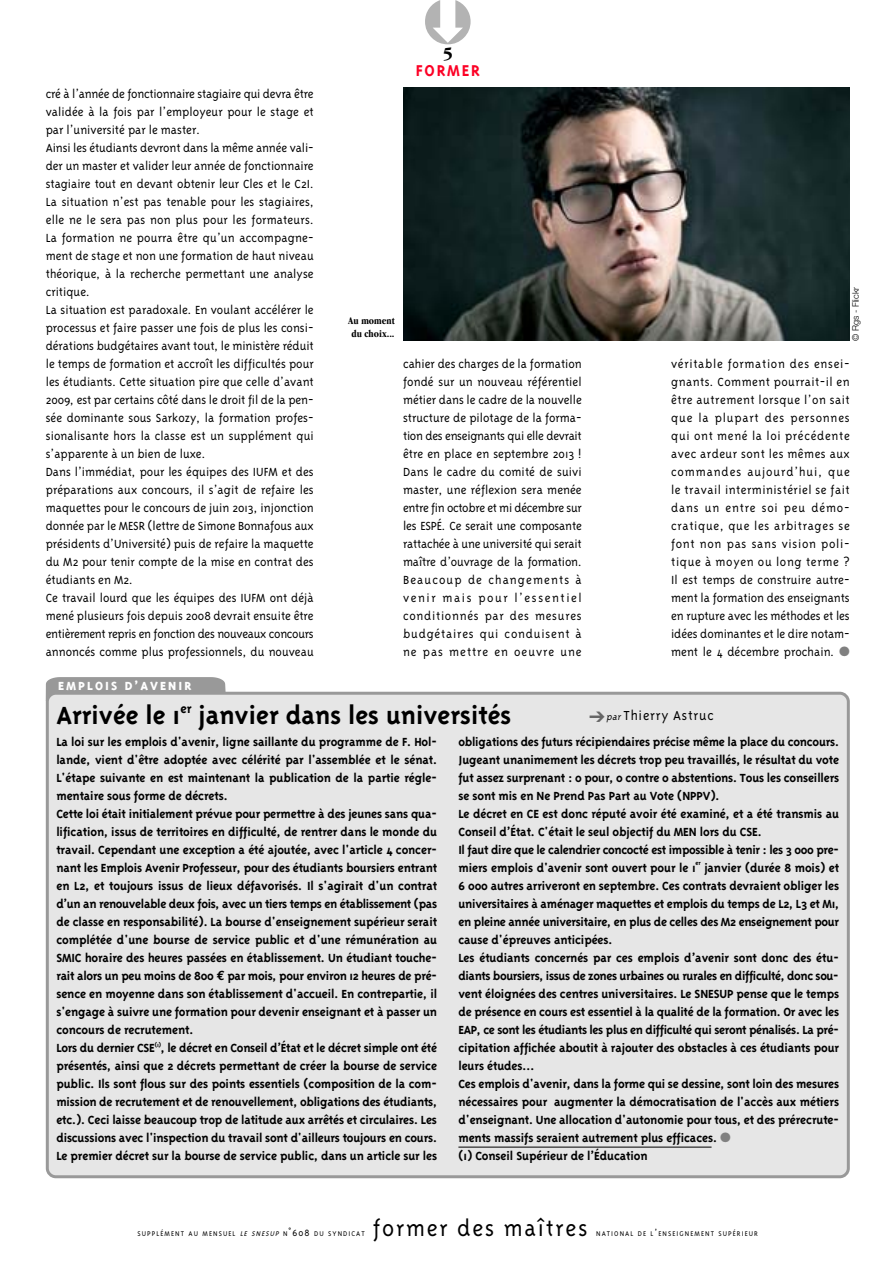
<style>
.page{position:relative;width:893px;height:1262px;background:#fff}
.page>*{position:absolute;margin:0;border:0;box-sizing:border-box;transform-origin:0 0}
.t1{font:700 28.5px "Triplex";color:#000}
.t2{font:300 25.5px "Triplex";letter-spacing:.07em;color:#000}
.t3{font:700 18px "Triplex";letter-spacing:.1em;color:#fc0125}
.t4{font:700 18px "Garamond";color:#000}
.t5{font:300 15px "Triplex";letter-spacing:.05em;color:#000}
.t6{font:700 13.5px/18px "Triplex";letter-spacing:-.01em;color:#000}
.t7{font:300 13.5px/18px "Triplex";color:#000;text-align:justify}
.t8{font:800 13.5px "Triplex";letter-spacing:.15em;color:#fff}
.t9{font:700 condensed 10.5px/13.5px "Garamond";color:#000;text-align:center}
.t10{font:300 9px "Helvetica Neue";color:#000}
.t11{font:300 7.8px "Triplex";letter-spacing:.135em;color:#000}
.t12{font:700 6.75px "Triplex";color:#000}
.s1{color:#808080}
.s2{color:#666}
.s3{font-style:italic;font-size:10.5px}
.s4{font-family:"Euro Mono"}
.s5{font-style:italic}
.s6{font-size:10.5px}
</style>
<div class="page">
<svg style="left:46px;top:677px;width:180px;height:14px;background:#9b9b9b"></svg>
<img style="left:403px;top:88px;width:446px;height:253px">
<div style="left:46px;top:691px;width:803px;height:487px;background:#e6e6e6"></div>
<hr style="left:458px;top:1146px;width:253px;height:1px;background:#000">
<h3 class="t4" style="left:443px;top:47px;width:12px">5</h3>
<p class="t7" style="left:46px;top:86px;width:269px;text-align:left">cré à l’année de fonctionnaire stagiaire qui devra être validée à la fois par l’employeur pour le stage et par l’université par le master.<br>Ainsi les étudiants devront dans la même année vali&shy;der un master et valider leur année de fonctionnaire stagiaire tout en devant obtenir leur Cles et le C2I.<br>La situation n’est pas tenable pour les stagiaires, elle ne le sera pas non plus pour les formateurs.<br>La formation ne pourra être qu’un accompagne&shy;ment de stage et non une formation de haut niveau théorique, à la recherche permettant une analyse critique.<br>La situation est paradoxale. En voulant accélérer le processus et faire passer une fois de plus les consi&shy;dérations budgétaires avant tout, le ministère réduit le temps de formation et accroît les difficultés pour les étudiants. Cette situation pire que celle d’avant 2009, est par certains côté dans le droit fil de la pen&shy;sée dominante sous Sarkozy, la formation profes&shy;sionalisante hors la classe est un supplément qui s’apparente à un bien de luxe.<br>Dans l’immédiat, pour les équipes des IUFM et des préparations aux concours, il s’agit de refaire les maquettes pour le concours de juin 2013, injonction donnée par le MESR (lettre de Simone Bonnafous aux présidents d’Université) puis de refaire la maquette du M2 pour tenir compte de la mise en contrat des étudiants en M2.<br>Ce travail lourd que les équipes des IUFM ont déjà mené plusieurs fois depuis 2008 devrait ensuite être entièrement repris en fonction des nouveaux concours annoncés comme plus professionnels, du nouveau</p>
<p class="t8" style="left:58px;top:681px;width:135px">EMPLOIS D’AVENIR</p>
<h3 class="t3" style="left:415px;top:63px;width:66px">FORMER</h3>
<p class="t9" style="left:348px;top:314px;width:48px">Au moment du choix...</p>
<p class="t10" style="left:852px;top:340px;width:55px;rotate:-90deg">© Rgs - Flickr</p>
<p class="t7" style="left:403px;top:356px;width:180px">cahier des charges de la formation fondé sur un nouveau référentiel métier dans le cadre de la nouvelle structure de pilotage de la forma&shy;tion des enseignants qui elle devrait être en place en septembre 2013 !<br>Dans le cadre du comité de suivi master, une réflexion sera menée entre fin octobre et mi décembre sur les ESPÉ. Ce serait une composante rattachée à une université qui serait maître d’ouvrage de la formation.<br>Beaucoup de changements à venir mais pour l’essentiel conditionnés par des mesures budgétaires qui conduisent à ne pas mettre en oeuvre une</p>
<p class="t7" style="left:671px;top:356px;width:180px">véritable formation des ensei&shy;gnants. Comment pourrait-il en être autrement lorsque l’on sait que la plupart des personnes qui ont mené la loi précédente avec ardeur sont les mêmes aux commandes aujourd’hui, que le travail interministériel se fait dans un entre soi peu démo&shy;cratique, que les arbitrages se font non pas sans vision poli&shy;tique à moyen ou long terme ?<br>Il est temps de construire autre&shy;ment la formation des enseignants en rupture avec les méthodes et les idées dominantes et le dire notam&shy;ment le 4 décembre prochain. <span class="s1">●</span></p>
<h1 class="t1" style="left:56px;top:704px;width:456px">Arrivée le 1<sup>er</sup> janvier dans les universités</h1>
<p class="t5" style="left:589px;top:709px;width:126px"><span class="s2">➔</span><span class="s3">par</span> Thierry Astruc</p>
<p class="t6" style="left:56px;top:734px;width:382px">La loi sur les emplois d'avenir, ligne saillante du programme de F. Hol&shy;lande, vient d'être adoptée avec célérité par l'assemblée et le sénat.<br>L'étape suivante en est maintenant la publication de la partie régle&shy;mentaire sous forme de décrets.<br>Cette loi était initialement prévue pour permettre à des jeunes sans qua&shy;lification, issus de territoires en difficulté, de rentrer dans le monde du travail. Cependant une exception a été ajoutée, avec l'article 4 concer&shy;nant les Emplois Avenir Professeur, pour des étudiants boursiers entrant en L2, et toujours issus de lieux défavorisés. Il s'agirait d'un contrat d’un an renouvelable deux fois, avec un tiers temps en établissement (pas de classe en responsabilité). La bourse d'enseignement supérieur serait complétée d'une bourse de service public et d'une rémunération au SMIC horaire des heures passées en établissement. Un étudiant touche&shy;rait alors un peu moins de 800 <span class="s4">€</span> par mois, pour environ 12 heures de pré&shy;sence en moyenne dans son établissement d'accueil. En contrepartie, il s'engage à suivre une formation pour devenir enseignant et à passer un concours de recrutement.<br>Lors du dernier CSE<sup>(1)</sup>, le décret en Conseil d’État et le décret simple ont été présentés, ainsi que 2 décrets permettant de créer la bourse de service public. Ils sont flous sur des points essentiels (composition de la com&shy;mission de recrutement et de renouvellement, obligations des étudiants, etc.). Ceci laisse beaucoup trop de latitude aux arrêtés et circulaires. Les discussions avec l'inspection du travail sont d'ailleurs toujours en cours.<br>Le premier décret sur la bourse de service public, dans un article sur les</p>
<p class="t6" style="left:458px;top:734px;width:382px">obligations des futurs récipiendaires précise même la place du concours.<br>Jugeant unanimement les décrets trop peu travaillés, le résultat du vote fut assez surprenant : 0 pour, 0 contre 0 abstentions. Tous les conseillers se sont mis en Ne Prend Pas Part au Vote (NPPV).<br>Le décret en CE est donc réputé avoir été examiné, et a été transmis au Conseil d’État. C'était le seul objectif du MEN lors du CSE.<br>Il faut dire que le calendrier concocté est impossible à tenir : les 3 000 pre&shy;miers emplois d'avenir sont ouvert pour le 1</p>
<p class="t6" style="left:458px;top:860px;width:382px;text-indent:246px">janvier (durée 8 mois) et 6 000 autres arriveront en septembre. Ces contrats devraient obliger les universitaires à aménager maquettes et emplois du temps de L2, L3 et M1, en pleine année universitaire, en plus de celles des M2 enseignement pour cause d'épreuves anticipées.<br>Les étudiants concernés par ces emplois d’avenir sont donc des étu&shy;diants boursiers, issus de zones urbaines ou rurales en difficulté, donc sou&shy;vent éloignées des centres universitaires. Le SNESUP pense que le temps de présence en cours est essentiel à la qualité de la formation. Or avec les EAP, ce sont les étudiants les plus en difficulté qui seront pénalisés. La pré&shy;cipitation affichée aboutit à rajouter des obstacles à ces étudiants pour leurs études...<br>Ces emplois d'avenir, dans la forme qui se dessine, sont loin des mesures nécessaires pour augmenter la démocratisation de l'accès aux métiers d'enseignant. Une allocation d'autonomie pour tous, et des prérecrute&shy;ments massifs seraient autrement plus efficaces. <span class="s1">●<br></span>(1) Conseil Supérieur de l’Éducation</p>
<p class="t12" style="left:695px;top:860px;width:7px">er</p>
<p class="t11" style="left:137px;top:1230px;width:229px">SUPPLÉMENT AU MENSUEL <span class="s5">LE SNESUP</span> N<span class="s6">˚608</span> DU SYNDICAT</p>
<h2 class="t2" style="left:373px;top:1218px;width:216px">former des maîtres</h2>
<p class="t11" style="left:596px;top:1230px;width:163px">NATIONAL DE L<span class="s6">’</span>ENSEIGNEMENT SUPÉRIEUR</p>
</div>
